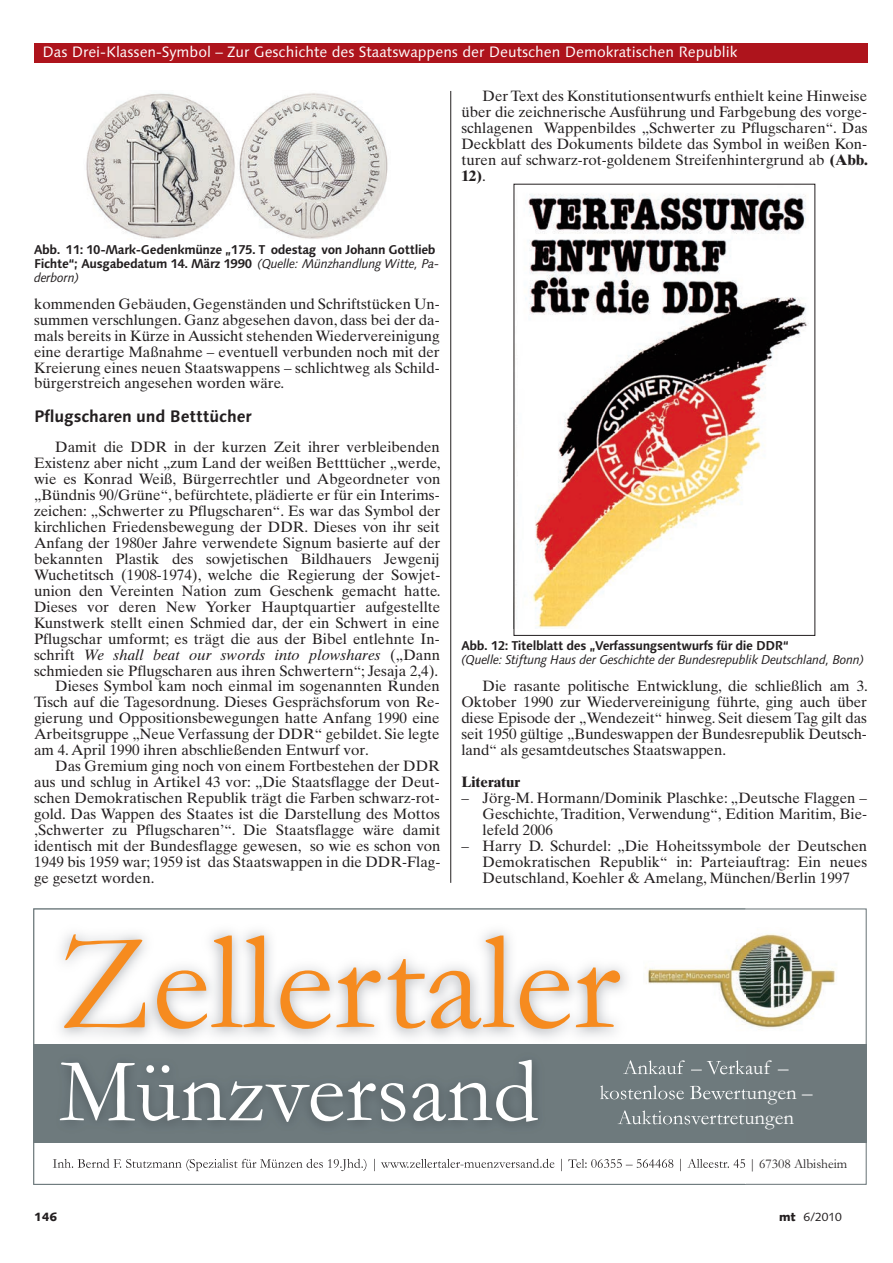
<style>
.page{position:relative;width:893px;height:1263px;background:#fff}
.page>*{position:absolute;margin:0;border:0;box-sizing:border-box;transform-origin:0 0}
.t1{font:141px "Garamond";color:#f68b1f}
.t2{font:91.5px "Garamond";color:#fff}
.t3{font:700 16.5px "Linotype Syntax";letter-spacing:-.01em;color:#231f20}
.t4{font:15px/15.9px "Times Ten";color:#231f20;text-align:justify}
.t5{font:15px "Linotype Syntax";color:#fff}
.t6{font:italic 15px "Times Ten";color:#231f20}
.t7{font:700 15px "Times Ten";color:#231f20}
.t8{font:700 12.75px/14.2px "Linotype Syntax";letter-spacing:-.03em;color:#231f20}
.t9{font:italic 12.75px "Linotype Syntax";letter-spacing:-.03em;color:#231f20}
.t10{font:12px "Syntax";color:#231f20}
.t11{font:900 12px "Syntax";color:#231f20}
.s1{font-weight:700}
.s2{font-weight:400;font-style:italic}
.s3{font-style:normal}
.s4{font-weight:900}
</style>
<div class="page">
<hr style="left:450px;top:91px;width:1px;height:792px;background:#231f20">
<div style="left:34px;top:43px;width:833px;height:20px;background:#ae141c"></div>
<img style="left:86px;top:93px;width:149px;height:146px">
<img style="left:239px;top:93px;width:149px;height:146px">
<img style="left:525px;top:194px;width:282px;height:434px">
<div style="left:33px;top:1044px;width:834px;height:99px;background:#6e797c"></div>
<img style="left:745px;top:933px;width:90px;height:97px">
<img style="left:33px;top:908px;width:712px;height:277px">
<img style="left:307px;top:1159px;width:242px;height:9px">
<img style="left:623px;top:1060px;width:122px;height:14px">
<img style="left:600px;top:1085px;width:101px;height:14px">
<img style="left:618px;top:1110px;width:123px;height:14px">
<p class="t5" style="left:43px;top:43px;width:696px">Das Drei-Klassen-Symbol – Zur Geschichte des Staatswappens der Deutschen Demokratischen Republik</p>
<p class="t4" style="left:461px;top:88px;width:408px;text-indent:21px">Der Text des Konstitutionsentwurfs enthielt keine Hinweise über die zeichnerische Ausführung und Farbgebung des vorge&shy;schlagenen Wappenbildes „Schwerter zu Pflugscharen“. Das Deckblatt des Dokuments bildete das Symbol in weißen Kon&shy;turen auf schwarz-rot-goldenem Streifenhintergrund ab <span class="s1">(Abb.<br>12)</span>.</p>
<p class="t8" style="left:34px;top:242px;width:407px">Abb. 11: 10-Mark-Gedenkmünze „175. T odestag von Johann Gottlieb<br>Fichte“; Ausgabedatum 14. März 1990 <span class="s2">(Quelle: Münzhandlung Witte, Pa&shy;derborn)</span></p>
<p class="t4" style="left:34px;top:296px;width:407px">kommenden Gebäuden, Gegenständen und Schriftstücken Un&shy;summen verschlungen. Ganz abgesehen davon, dass bei der da&shy;mals bereits in Kürze in Aussicht stehenden Wiedervereinigung eine derartige Maßnahme – eventuell verbunden noch mit der Kreierung eines neuen Staatswappens – schlichtweg als Schild&shy;bürgerstreich angesehen worden wäre.</p>
<p class="t3" style="left:34px;top:406px;width:219px">Pflugscharen und Betttücher</p>
<p class="t4" style="left:55px;top:439px;width:386px">Damit die DDR in der kurzen Zeit ihrer verbleibenden</p>
<p class="t4" style="left:34px;top:455px;width:408px">Existenz aber nicht „zum Land der weißen Betttücher „werde,</p>
<p class="t4" style="left:34px;top:471px;width:408px">wie es Konrad Weiß, Bürgerrechtler und Abgeordneter von</p>
<p class="t4" style="left:34px;top:487px;width:407px">„Bündnis 90/Grüne“, befürchtete, plädierte er für ein Interims-</p>
<p class="t4" style="left:34px;top:503px;width:408px">zeichen: „Schwerter zu Pflugscharen“. Es war das Symbol der</p>
<p class="t4" style="left:34px;top:519px;width:407px">kirchlichen Friedensbewegung der DDR. Dieses von ihr seit</p>
<p class="t4" style="left:34px;top:535px;width:408px">Anfang der 1980er Jahre verwendete Signum basierte auf der</p>
<p class="t4" style="left:34px;top:551px;width:407px">bekannten Plastik des sowjetischen Bildhauers Jewgenij</p>
<p class="t4" style="left:34px;top:567px;width:408px">Wuchetitsch (1908-1974), welche die Regierung der Sowjet -</p>
<p class="t4" style="left:34px;top:583px;width:408px">union den Vereinten Nation zum Geschenk gemacht hatte.</p>
<p class="t4" style="left:34px;top:598px;width:408px">Dieses vor deren New Yorker Hauptquartier aufgestellte</p>
<p class="t4" style="left:34px;top:614px;width:407px">Kunstwerk stellt einen Schmied dar, der ein Schwert in eine</p>
<p class="t4" style="left:34px;top:630px;width:407px">Pflugschar umformt; es trägt die aus der Bibel entlehnte In-</p>
<p class="t6" style="left:34px;top:646px;width:408px"><span class="s3">schrift</span> We shall beat our swords into plowshares <span class="s3">(„Dann</span></p>
<p class="t4" style="left:34px;top:662px;width:406px">schmieden sie Pflugscharen aus ihren Schwertern“; Jesaja 2,4).</p>
<p class="t4" style="left:55px;top:678px;width:386px">Dieses Symbol kam noch einmal im sogenannten Runden</p>
<p class="t4" style="left:34px;top:694px;width:407px">Tisch auf die Tagesordnung. Dieses Gesprächsforum von Re-</p>
<p class="t4" style="left:34px;top:710px;width:407px">gierung und Oppositionsbewegungen hatte Anfang 1990 eine</p>
<p class="t4" style="left:34px;top:726px;width:407px">Arbeitsgruppe „Neue Verfassung der DDR“ gebildet. Sie legte</p>
<p class="t4" style="left:34px;top:742px;width:336px">am 4. April 1990 ihren abschließenden Entwurf vor.</p>
<p class="t4" style="left:55px;top:758px;width:386px">Das Gremium ging noch von einem Fortbestehen der DDR</p>
<p class="t4" style="left:34px;top:774px;width:407px">aus und schlug in Artikel 43 vor: „Die Staatsflagge der Deut-</p>
<p class="t4" style="left:34px;top:790px;width:407px">schen Demokratischen Republik trägt die Farben schwarz-rot-</p>
<p class="t4" style="left:34px;top:806px;width:407px">gold. Das Wappen des Staates ist die Darstellung des Mottos</p>
<p class="t4" style="left:34px;top:822px;width:408px">‚Schwerter zu Pflugscharen’“. Die Staatsflagge wäre damit</p>
<p class="t4" style="left:34px;top:838px;width:408px">identisch mit der Bundesflagge gewesen, so wie es schon von</p>
<p class="t4" style="left:34px;top:854px;width:408px">1949 bis 1959 war; 1959 ist das Staatswappen in die DDR-Flag-</p>
<p class="t4" style="left:34px;top:870px;width:122px">ge gesetzt worden.</p>
<p class="t8" style="left:461px;top:638px;width:329px">Abb. 12: Titelblatt des „Verfassungsentwurfs für die DDR“</p>
<p class="t9" style="left:461px;top:652px;width:404px">(Quelle: Stiftung Haus der Geschichte der Bundesrepublik Deutschland, Bonn)</p>
<p class="t4" style="left:461px;top:678px;width:408px;text-indent:21px">Die rasante politische Entwicklung, die schließlich am 3.<br>Ok tober 1990 zur Wiedervereinigung führte, ging auch über diese Episode der „Wendezeit“ hinweg. Seit diesem Tag gilt das seit 1950 gültige „Bundeswappen der Bundesrepublik Deutsch - land“ als gesamtdeutsches Staatswappen.</p>
<p class="t7" style="left:461px;top:773px;width:61px">Literatur</p>
<p class="t4" style="left:483px;top:790px;width:386px;text-indent:-21px">– Jörg-M. Hormann/Dominik Plaschke: „Deutsche Flaggen – Geschichte, Tradition, Verwendung“, Edition Maritim, Bie&shy;lefeld 2006</p>
<p class="t4" style="left:483px;top:838px;width:386px;text-indent:-21px">– Harry D. Schurdel: „Die Hoheitssymbole der Deutschen Demokratischen Republik“ in: Parteiauftrag: Ein neues Deutschland, Koehler &amp; Amelang, München/Berlin 1997</p>
<h1 class="t1" style="left:59px;top:934px;width:563px">Zellertaler</h1>
<h2 class="t2" style="left:59px;top:1060px;width:481px">Münzversand</h2>
<p class="t11" style="left:34px;top:1210px;width:25px">146</p>
<p class="t10" style="left:779px;top:1210px;width:64px"><span class="s4">mt</span> 6/2010</p>
</div>
